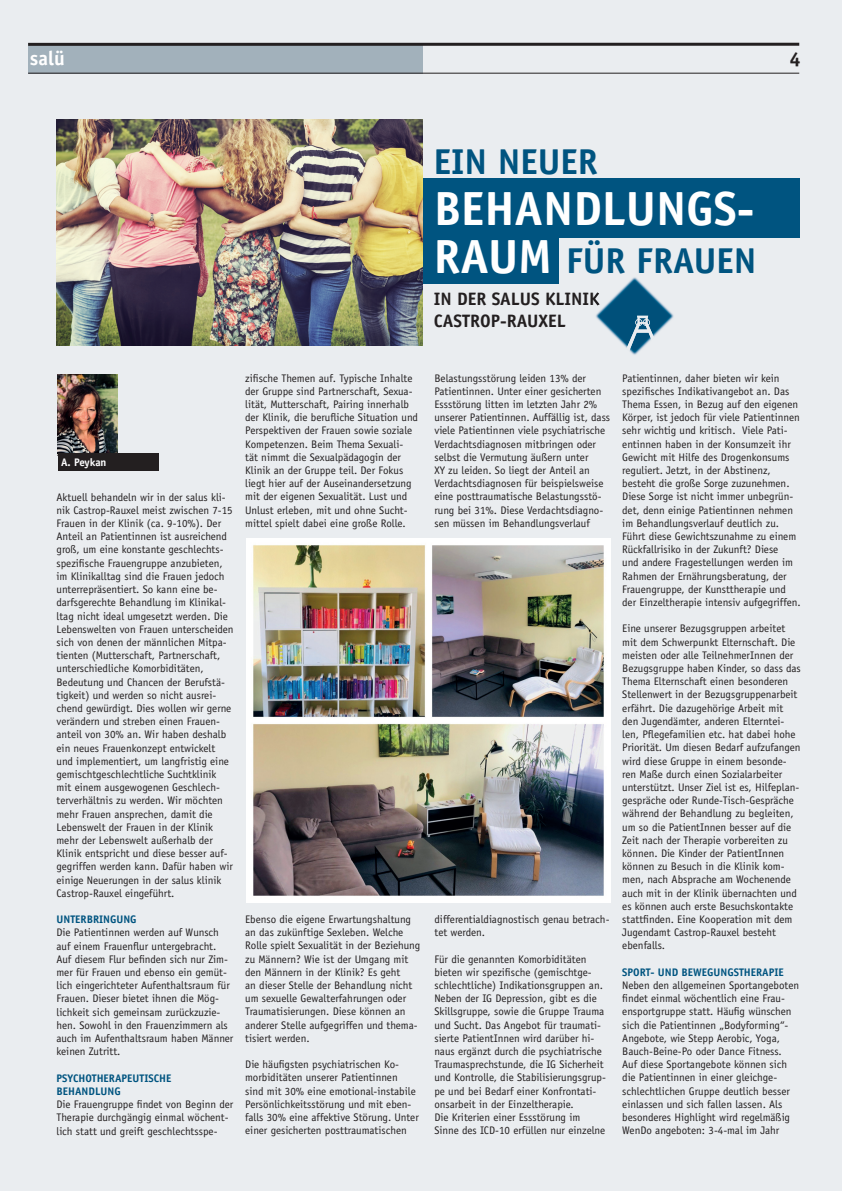
<style>
.page{position:relative;width:842px;height:1191px;background:#eaedf0}
.page>*{position:absolute;margin:0;border:0;box-sizing:border-box;transform-origin:0 0}
.t1{font:700 48px "Officina Sans Std";color:#fff}
.t2{font:700 36px "Officina Sans Std";color:#005480}
.t3{font:700 20px "Officina Sans Std";color:#fff}
.t4{font:700 20px "Officina Sans Std";color:#231f20}
.t5{font:700 18px/21.6px "Officina Sans Std";color:#231f20}
.t6{font:11px/13.2px "Officina Sans Std";color:#231f20}
.t7{font:700 11px/13.2px "Officina Sans Std";color:#005480}
.t8{font:700 11px "Officina Sans Std";letter-spacing:-.02em;color:#fff}
.s1{font-size:48px;color:#fff}
</style>
<div class="page">
<div style="left:28px;top:43px;width:394px;height:30px;background:#a2b1bb"></div>
<hr style="left:28px;top:73px;width:771px;height:1px;background:#231f20">
<hr style="left:28px;top:43px;width:771px;height:3px;background:#231f20">
<img style="left:596px;top:277px;width:78px;height:78px">
<svg style="left:595px;top:292px;width:4px;height:13px"></svg>
<svg style="left:626px;top:316px;width:28px;height:35px"></svg>
<img style="left:58px;top:374px;width:60px;height:79px">
<div style="left:58px;top:453px;width:101px;height:18px;background:#231f20"></div>
<div style="left:315px;top:178px;width:484px;height:59px;background:#005480"></div>
<img style="left:247px;top:538px;width:364px;height:364px">
<div style="left:414px;top:234px;width:144px;height:49px;background:#005480"></div>
<img style="left:57px;top:119px;width:365px;height:227px">
<h3 class="t3" style="left:30px;top:46px;width:36px">SALÜ</h3>
<h3 class="t4" style="left:789px;top:46px;width:13px">4</h3>
<h2 class="t2" style="left:434px;top:139px;width:165px">EIN NEUER</h2>
<h1 class="t1" style="left:434px;top:179px;width:322px">BEHANDLUNGS-</h1>
<h2 class="t2" style="left:434px;top:238px;width:324px"><span class="s1">RAUM</span> FÜR FRAUEN</h2>
<h3 class="t5" style="left:434px;top:288px;width:167px">IN DER SALUS KLINIK<br>CASTROP-RAUXEL</h3>
<p class="t8" style="left:61px;top:455px;width:47px">A. PEYKAN</p>
<p class="t6" style="left:57px;top:490px;width:179px">Aktuell behandeln wir in der salus kli&shy;nik Castrop-Rauxel meist zwischen 7-15<br>Frauen in der Klinik (ca. 9-10%). Der Anteil an Patientinnen ist ausreichend groß, um eine konstante geschlechts&shy;spezifische Frauengruppe anzubieten, im Klinikalltag sind die Frauen jedoch unterrepräsentiert. So kann eine be&shy;darfsgerechte Behandlung im Klinikal&shy;ltag nicht ideal umgesetzt werden. Die Lebenswelten von Frauen unterscheiden sich von denen der männlichen Mitpa&shy;tienten (Mutterschaft, Partnerschaft, unterschiedliche Komorbiditäten, Bedeutung und Chancen der Berufstä&shy;tigkeit) und werden so nicht ausrei&shy;chend gewürdigt. Dies wollen wir gerne verändern und streben einen Frauen&shy;anteil von 30% an. Wir haben deshalb ein neues Frauenkonzept entwickelt und implementiert, um langfristig eine gemischtgeschlechtliche Suchtklinik mit einem ausgewogenen Geschlech&shy;terverhältnis zu werden. Wir möchten mehr Frauen ansprechen, damit die Lebenswelt der Frauen in der Klinik mehr der Lebenswelt außerhalb der Klinik entspricht und diese besser auf&shy;gegriffen werden kann. Dafür haben wir einige Neuerungen in der salus klinik Castrop-Rauxel eingeführt.</p>
<p class="t7" style="left:57px;top:912px;width:82px">UNTERBRINGUNG</p>
<p class="t6" style="left:57px;top:926px;width:178px">Die Patientinnen werden auf Wunsch auf einem Frauenflur untergebracht.<br>Auf diesem Flur befinden sich nur Zim&shy;mer für Frauen und ebenso ein gemüt&shy;lich eingerichteter Aufenthaltsraum für Frauen. Dieser bietet ihnen die Mög&shy;lichkeit sich gemeinsam zurückzuzie&shy;hen. Sowohl in den Frauenzimmern als auch im Aufenthaltsraum haben Männer keinen Zutritt.</p>
<p class="t7" style="left:57px;top:1071px;width:116px">PSYCHOTHERAPEUTISCHE<br>BEHANDLUNG</p>
<p class="t6" style="left:57px;top:1097px;width:178px">Die Frauengruppe findet von Beginn der<br>Therapie durchgängig einmal wöchent&shy;lich statt und greift geschlechtsspe-</p>
<p class="t6" style="left:245px;top:371px;width:174px">zifische Themen auf. Typische Inhalte der Gruppe sind Partnerschaft, Sexua&shy;lität, Mutterschaft, Pairing innerhalb der Klinik, die berufliche Situation und Perspektiven der Frauen sowie soziale Kompetenzen. Beim Thema Sexuali&shy;tät nimmt die Sexualpädagogin der Klinik an der Gruppe teil. Der Fokus liegt hier auf der Auseinandersetzung mit der eigenen Sexualität. Lust und Unlust erleben, mit und ohne Sucht&shy;mittel spielt dabei eine große Rolle.</p>
<p class="t6" style="left:245px;top:912px;width:177px">Ebenso die eigene Erwartungshaltung an das zukünftige Sexleben. Welche Rolle spielt Sexualität in der Beziehung zu Männern? Wie ist der Umgang mit den Männern in der Klinik? Es geht<br>an dieser Stelle der Behandlung nicht um sexuelle Gewalterfahrungen oder Traumatisierungen. Diese können an anderer Stelle aufgegriffen und thema&shy;tisiert werden.</p>
<p class="t6" style="left:245px;top:1058px;width:175px">Die häufigsten psychiatrischen Ko&shy;morbiditäten unserer Patientinnen<br>sind mit 30% eine emotional-instabile Persönlichkeitsstörung und mit eben&shy;falls 30% eine affektive Störung. Unter einer gesicherten posttraumatischen</p>
<p class="t6" style="left:434px;top:371px;width:177px">Belastungsstörung leiden 13% der Patientinnen. Unter einer gesicherten Essstörung litten im letzten Jahr 2% unserer Patientinnen. Auffällig ist, dass viele Patientinnen viele psychiatrische Verdachtsdiagnosen mitbringen oder selbst die Vermutung äußern unter<br>XY zu leiden. So liegt der Anteil an Verdachtsdiagnosen für beispielsweise eine posttraumatische Belastungsstö&shy;rung bei 31%. Diese Verdachtsdiagno&shy;sen müssen im Behandlungsverlauf</p>
<p class="t6" style="left:434px;top:912px;width:177px">differentialdiagnostisch genau betrach&shy;tet werden.</p>
<p class="t6" style="left:434px;top:952px;width:173px">Für die genannten Komorbiditäten bieten wir spezifische (gemischtge&shy;schlechtliche) Indikationsgruppen an.<br>Neben der IG Depression, gibt es die Skillsgruppe, sowie die Gruppe Trauma und Sucht. Das Angebot für traumati&shy;sierte PatientInnen wird darüber hi&shy;naus ergänzt durch die psychiatrische Traumasprechstunde, die IG Sicherheit und Kontrolle, die Stabilisierungsgrup&shy;pe und bei Bedarf einer Konfrontati&shy;onsarbeit in der Einzeltherapie.<br>Die Kriterien einer Essstörung im Sinne des ICD-10 erfüllen nur einzelne</p>
<p class="t6" style="left:622px;top:371px;width:180px">Patientinnen, daher bieten wir kein spezifisches Indikativangebot an. Das Thema Essen, in Bezug auf den eigenen Körper, ist jedoch für viele Patientinnen sehr wichtig und kritisch. Viele Pati&shy;entinnen haben in der Konsumzeit ihr Gewicht mit Hilfe des Drogenkonsums reguliert. Jetzt, in der Abstinenz, besteht die große Sorge zuzunehmen.<br>Diese Sorge ist nicht immer unbegrün&shy;det, denn einige Patientinnen nehmen im Behandlungsverlauf deutlich zu.<br>Führt diese Gewichtszunahme zu einem Rückfallrisiko in der Zukunft? Diese<br>und andere Fragestellungen werden im Rahmen der Ernährungsberatung, der Frauengruppe, der Kunsttherapie und der Einzeltherapie intensiv aufgegriffen.</p>
<p class="t6" style="left:622px;top:622px;width:180px">Eine unserer Bezugsgruppen arbeitet mit dem Schwerpunkt Elternschaft. Die meisten oder alle TeilnehmerInnen der Bezugsgruppe haben Kinder, so dass das Thema Elternschaft einen besonderen Stellenwert in der Bezugsgruppenarbeit erfährt. Die dazugehörige Arbeit mit den Jugendämter, anderen Elterntei&shy;len, Pflegefamilien etc. hat dabei hohe Priorität. Um diesen Bedarf aufzufangen wird diese Gruppe in einem besonde&shy;ren Maße durch einen Sozialarbeiter unterstützt. Unser Ziel ist es, Hilfeplan&shy;gespräche oder Runde-Tisch-Gespräche während der Behandlung zu begleiten, um so die PatientInnen besser auf die Zeit nach der Therapie vorbereiten zu können. Die Kinder der PatientInnen können zu Besuch in die Klinik kom&shy;men, nach Absprache am Wochenende auch mit in der Klinik übernachten und es können auch erste Besuchskontakte stattfinden. Eine Kooperation mit dem Jugendamt Castrop-Rauxel besteht ebenfalls.</p>
<p class="t7" style="left:622px;top:965px;width:163px">SPORT- UND BEWEGUNGSTHERAPIE</p>
<p class="t6" style="left:622px;top:978px;width:178px">Neben den allgemeinen Sportangeboten findet einmal wöchentlich eine Frau&shy;ensportgruppe statt. Häufig wünschen sich die Patientinnen „Bodyforming“- Angebote, wie Stepp Aerobic, Yoga, Bauch-Beine-Po oder Dance Fitness.<br>Auf diese Sportangebote können sich die Patientinnen in einer gleichge&shy;schlechtlichen Gruppe deutlich besser einlassen und sich fallen lassen. Als besonderes Highlight wird regelmäßig WenDo angeboten: 3-4-mal im Jahr</p>
</div>
